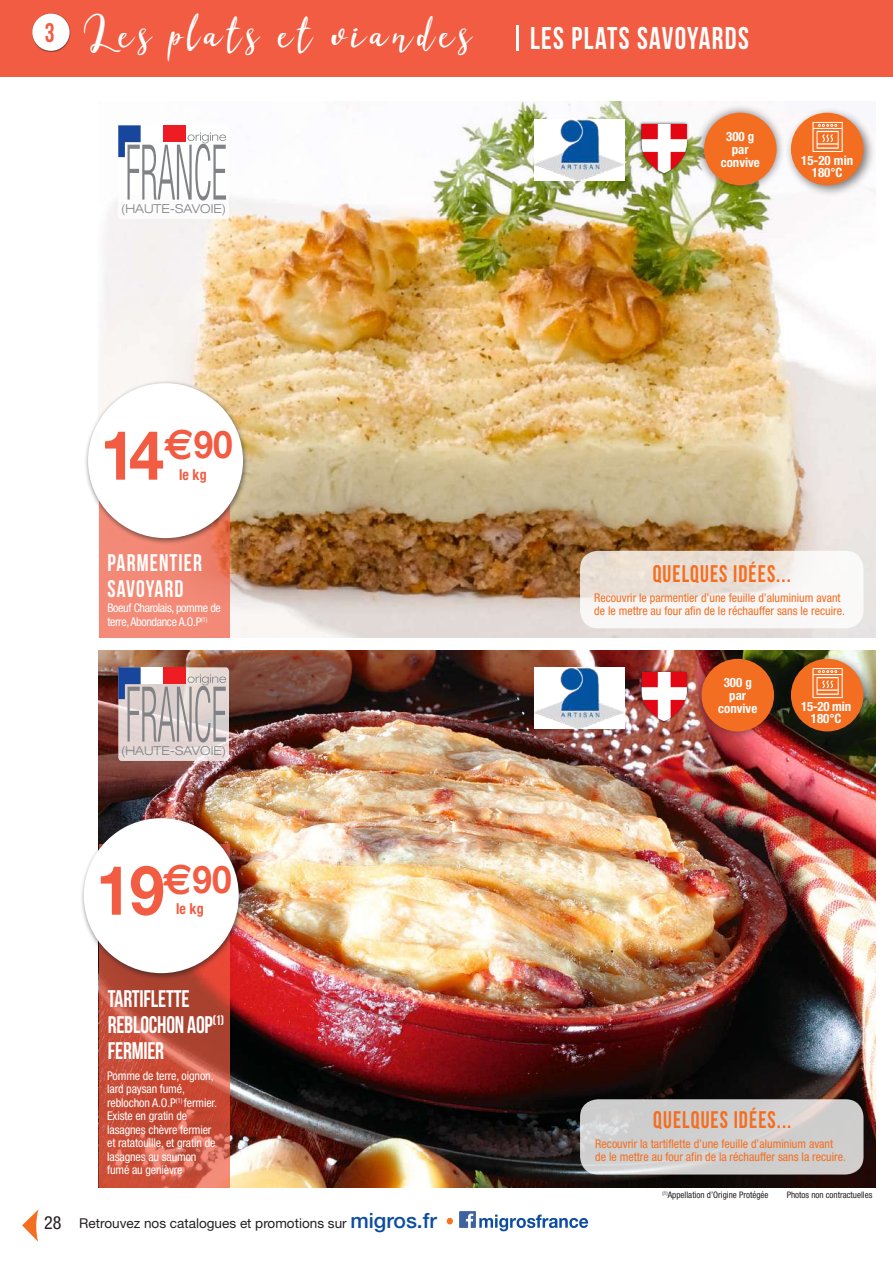
<style>
.page{position:relative;width:893px;height:1263px;background:#fff}
.page>*{position:absolute;margin:0;border:0;box-sizing:border-box;transform-origin:0 0}
.t1{font:700 68.4px "Helvetica Neue LT Std";color:#f15c42;scale:.92 1}
.t2{font:50.7px "Esteh";letter-spacing:.1em;color:#fff;scale:.92 1}
.t3{font:31.35px "Bebas Neue";letter-spacing:.05em;color:#fff;scale:.92 1}
.t4{font:700 26.85px "Bebas Neue";color:#f15c42;scale:.92 1}
.t5{font:700 24px/25.5px "Bebas Neue";letter-spacing:-.01em;color:#fff;scale:.92 1}
.t6{font:700 24px "Bebas Neue";letter-spacing:.05em;color:#f36e21;scale:.92 1}
.t7{font:700 24px/25.5px "Bebas Neue";letter-spacing:.05em;color:#fff;scale:.92 1}
.t8{font:700 condensed 15.15px "Helvetica Neue LT Std";letter-spacing:.01em;color:#f15c42;scale:.92 1}
.t9{font:13.5px "Helvetica Neue LT Std";color:#231f20}
.t10{font:700 condensed 12.9px/12.9px "Helvetica Neue LT Std";color:#fff;text-align:center}
.t11{font:700 condensed 12.9px/11.6px "Helvetica Neue LT Std";letter-spacing:-.02em;color:#fff;text-align:center}
.t12{font:300 expanded 12.3px "Helvetica Neue LT Std";color:#808285}
.t13{font:condensed 12px/13.5px "Helvetica Neue LT Std";color:#f36e21}
.t14{font:condensed 12px/13.5px "Helvetica Neue LT Std";letter-spacing:-.01em;color:#fff}
.t15{font:condensed 12px/13.5px "Helvetica Neue LT Std";letter-spacing:-.03em;color:#fff}
.t16{font:condensed 9px "Helvetica Neue LT Std";color:#231f20}
.s1{font-stretch:condensed;font-size:18.15px}
.s2{font-weight:500;font-size:21.15px;color:#0d4da1}
</style>
<div class="page">
<svg style="left:22px;top:1209px;width:17px;height:33px"></svg>
<svg style="left:447px;top:1218px;width:6px;height:6px"></svg>
<svg style="left:459px;top:1211px;width:129px;height:20px"></svg>
<div style="left:0;top:0;width:893px;height:77px;background:#f15c42"></div>
<div style="left:32px;top:13px;width:39px;height:39px;background:#231f20;opacity:.6"></div>
<div style="left:32px;top:14px;width:38px;height:37px;background:#fff;border-radius:50%"></div>
<img style="left:99px;top:101px;width:777px;height:537px">
<img style="left:99px;top:650px;width:777px;height:537px">
<svg style="left:99px;top:545px;width:130px;height:93px;background:#f18774"></svg>
<svg style="left:99px;top:980px;width:130px;height:207px;background:#c5513d"></svg>
<div style="left:84px;top:380px;width:165px;height:165px;background:#231f20;opacity:.6"></div>
<div style="left:88px;top:383px;width:155px;height:155px;background:#fff;border-radius:50%"></div>
<div style="left:695px;top:104px;width:91px;height:90px;background:#231f20;opacity:.6"></div>
<div style="left:704px;top:113px;width:73px;height:72px;background:#f36e21;border-radius:50%"></div>
<div style="left:692px;top:650px;width:91px;height:91px;background:#231f20;opacity:.6"></div>
<div style="left:701px;top:659px;width:73px;height:72px;background:#f36e21;border-radius:50%"></div>
<div style="left:785px;top:653px;width:91px;height:91px;background:#231f20;opacity:.6"></div>
<div style="left:791px;top:659px;width:72px;height:72px;background:#f36e21;border-radius:50%"></div>
<svg style="left:812px;top:668px;width:31px;height:30px"></svg>
<div style="left:80px;top:815px;width:165px;height:165px;background:#231f20;opacity:.6"></div>
<div style="left:84px;top:818px;width:155px;height:155px;background:#fff;border-radius:50%"></div>
<svg style="left:580px;top:551px;width:283px;height:77px;fill:#f7f5f4"></svg>
<svg style="left:580px;top:1099px;width:283px;height:75px;background:#d0cfce"></svg>
<div style="left:785px;top:107px;width:91px;height:91px;background:#231f20;opacity:.6"></div>
<div style="left:791px;top:113px;width:72px;height:72px;background:#f36e21;border-radius:50%"></div>
<svg style="left:812px;top:122px;width:31px;height:30px"></svg>
<img style="left:534px;top:119px;width:91px;height:62px">
<img style="left:534px;top:667px;width:91px;height:62px">
<div style="left:638px;top:121px;width:51px;height:55px;background:#231f20;opacity:.75"></div>
<img style="left:641px;top:124px;width:45px;height:50px">
<div style="left:638px;top:669px;width:51px;height:55px;background:#231f20;opacity:.75"></div>
<img style="left:641px;top:672px;width:45px;height:50px">
<svg style="left:118px;top:125px;width:111px;height:94px"></svg>
<svg style="left:118px;top:667px;width:111px;height:94px;background:#cabcc0"></svg>
<hr style="left:516px;top:25px;width:2px;height:26px;background:#fff">
<h3 class="t4" style="left:45px;top:18px;width:12px">3</h3>
<h2 class="t2" style="left:88px;top:4px;width:420px">Les plats et viandes</h2>
<p class="t12" style="left:121px;top:201px;width:107px">(HAUTE-SAVOIE)</p>
<h3 class="t3" style="left:530px;top:21px;width:240px">LES PLATS SAVOYARDS</h3>
<p class="t10" style="left:721px;top:130px;width:41px">300 g par convive</p>
<p class="t10" style="left:801px;top:154px;width:53px;line-height:11.6px">15-20 min<br>180°C</p>
<h1 class="t1" style="left:100px;top:413px;width:145px">14<sup>€</sup><sup>90</sup></h1>
<p class="t8" style="left:179px;top:465px;width:32px">le kg</p>
<h3 class="t7" style="left:107px;top:550px;width:104px">PARMENTIER<br>SAVOYARD</h3>
<p class="t15" style="left:107px;top:601px;width:115px">Boeuf Charolais, pomme de terre, Abondance A.O.P<sup>(1)</sup></p>
<p class="t12" style="left:121px;top:743px;width:107px">(HAUTE-SAVOIE)</p>
<h1 class="t1" style="left:96px;top:848px;width:149px">19<sup>€</sup><sup>90</sup></h1>
<p class="t8" style="left:176px;top:899px;width:32px">le kg</p>
<h3 class="t5" style="left:108px;top:986px;width:128px">TARTIFLETTE<br>REBLOCHON AOP<sup>(1)<br></sup>FERMIER</h3>
<p class="t14" style="left:107px;top:1068px;width:111px">Pomme de terre, oignon, lard paysan fumé, reblochon A.O.P<sup>(1)</sup> fermier.<br>Existe en gratin de lasagnes chèvre fermier et ratatouille, et gratin de lasagnes au saumon fumé au genièvre</p>
<p class="t9" style="left:44px;top:1215px;width:394px"><span class="s1">28</span> Retrouvez nos catalogues et promotions sur <span class="s2">migros.fr</span></p>
<h3 class="t6" style="left:653px;top:561px;width:152px">QUELQUES IDÉES...</h3>
<p class="t13" style="left:594px;top:591px;width:252px">Recouvrir le parmentier d’une feuille d’aluminium avant de le mettre au four afin de le réchauffer sans le recuire.</p>
<p class="t10" style="left:718px;top:676px;width:41px">300 g par convive</p>
<p class="t11" style="left:801px;top:701px;width:51px">15-20 min<br>180°C</p>
<h3 class="t6" style="left:653px;top:1107px;width:152px">QUELQUES IDÉES...</h3>
<p class="t13" style="left:595px;top:1137px;width:252px">Recouvrir la tartiflette d’une feuille d’aluminium avant de le mettre au four afin de la réchauffer sans la recuire.</p>
<p class="t16" style="left:663px;top:1189px;width:107px"><sup>(1)</sup>Appellation d’Origine Protégée</p>
<p class="t16" style="left:787px;top:1189px;width:87px">Photos non contractuelles</p>
</div>
